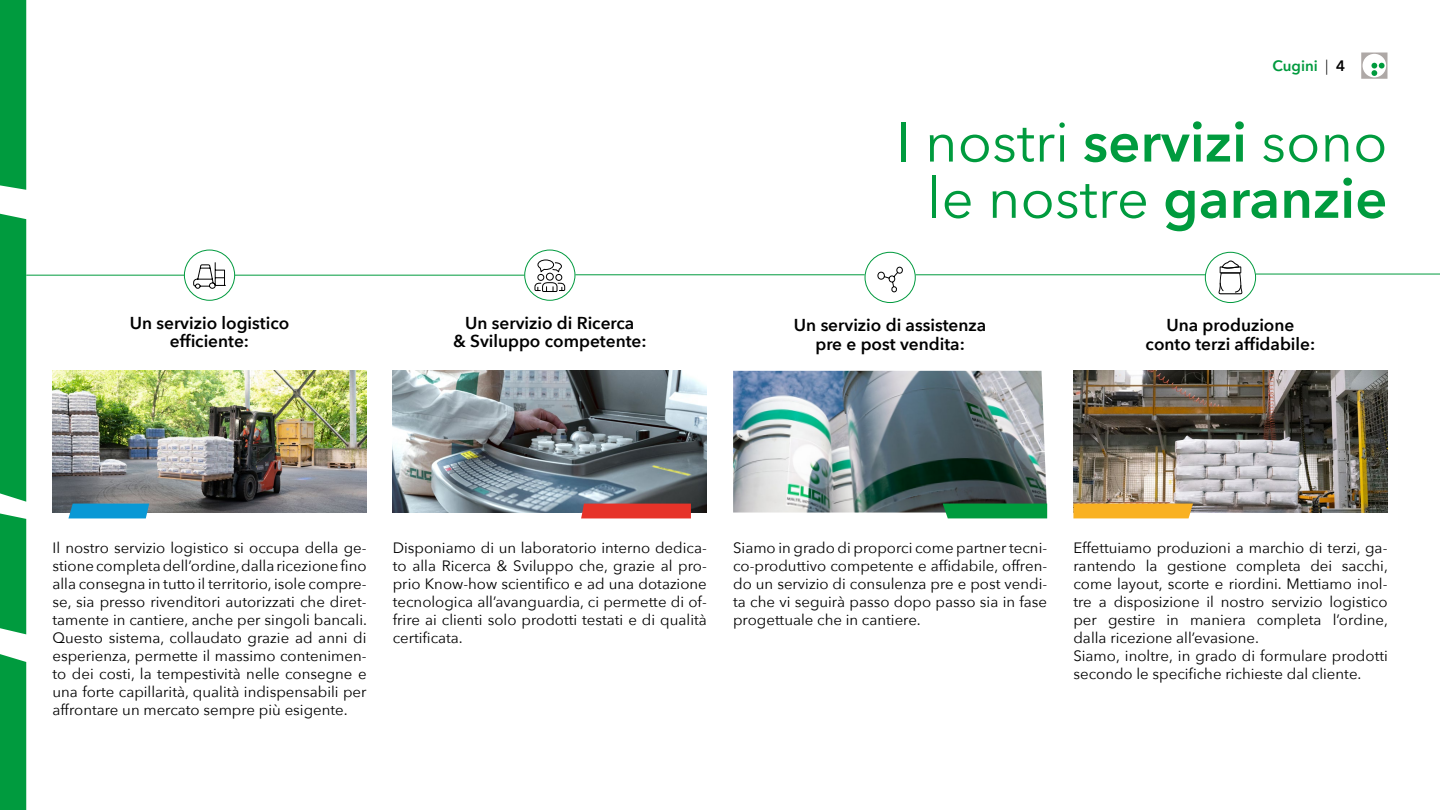
<style>
.page{position:relative;width:1440px;height:810px;background:#fff}
.page>*{position:absolute;margin:0;border:0;box-sizing:border-box;transform-origin:0 0}
.t1{font:56.25px/56.2px "Avenir Next";color:#009b3e;text-align:center}
.t2{font:600 17.25px/18.8px "Avenir Next";color:#000;text-align:center}
.t3{font:15px/18px "Avenir Next";color:#000;text-align:justify}
.t4{font:600 15px "Avenir Next World";color:#009a3e}
.s1{font-weight:300;color:#000}
.s2{color:#000}
.s3{font-weight:600}
</style>
<div class="page">
<svg style="left:1361px;top:52px;width:27px;height:27px"></svg>
<div style="left:0;top:654px;width:26px;height:156px;background:#009b3e"></div>
<div style="left:0;top:0;width:26px;height:190px;background:#009b3e"></div>
<div style="left:0;top:513px;width:26px;height:121px;background:#009b3e"></div>
<div style="left:0;top:214px;width:26px;height:288px;background:#009b3e"></div>
<img style="left:733px;top:371px;width:314px;height:142px">
<img style="left:52px;top:371px;width:315px;height:142px">
<img style="left:393px;top:371px;width:314px;height:142px">
<svg style="left:68px;top:504px;width:81px;height:14px"></svg>
<svg style="left:943px;top:504px;width:104px;height:14px"></svg>
<div style="left:581px;top:504px;width:110px;height:14px;background:#e63329"></div>
<div style="left:184px;top:250px;width:51px;height:51px;border:1px solid #009a3e;border-radius:50%"></div>
<svg style="left:193px;top:262px;width:33px;height:27px"></svg>
<div style="left:865px;top:252px;width:51px;height:51px;border:1px solid #009a3e;border-radius:50%"></div>
<svg style="left:877px;top:266px;width:26px;height:26px"></svg>
<div style="left:524px;top:250px;width:51px;height:51px;border:1px solid #009a3e;border-radius:50%"></div>
<svg style="left:534px;top:259px;width:31px;height:33px"></svg>
<img style="left:1073px;top:371px;width:315px;height:142px">
<div style="left:1073px;top:504px;width:120px;height:14px;background:#f9b122"></div>
<div style="left:1205px;top:252px;width:51px;height:51px;border:1px solid #009a3e;border-radius:50%"></div>
<svg style="left:1219px;top:261px;width:23px;height:33px"></svg>
<hr style="left:26px;top:275px;width:158px;height:1px;background:#009b3e">
<hr style="left:235px;top:275px;width:289px;height:1px;background:#009b3e">
<hr style="left:575px;top:274px;width:290px;height:1px;background:#009b3e">
<hr style="left:916px;top:274px;width:289px;height:1px;background:#009b3e">
<hr style="left:1256px;top:274px;width:184px;height:1px;background:#009b3e">
<p class="t2" style="left:130px;top:313px;width:161px">Un servizio logistico efficiente:</p>
<p class="t2" style="left:453px;top:313px;width:195px">Un servizio di Ricerca<br>&amp; Sviluppo competente:</p>
<p class="t4" style="left:1272px;top:57px;width:74px">Cugini <span class="s1">|</span> <span class="s2">4</span></p>
<h1 class="t1" style="left:896px;top:111px;width:493px">I nostri <span class="s3">servizi</span> sono le nostre <span class="s3">garanzie</span></h1>
<p class="t2" style="left:794px;top:315px;width:194px">Un servizio di assistenza pre e post vendita:</p>
<p class="t2" style="left:1146px;top:315px;width:171px">Una produzione conto terzi affidabile:</p>
<p class="t3" style="left:52px;top:538px;width:316px">Il nostro servizio logistico si occupa della ge&shy;stione completa dell’ordine, dalla ricezione fino alla consegna in tutto il territorio, isole compre&shy;se, sia presso rivenditori autorizzati che diret&shy;tamente in cantiere, anche per singoli bancali.<br>Questo sistema, collaudato grazie ad anni di esperienza, permette il massimo contenimen&shy;to dei costi, la tempestività nelle consegne e una forte capillarità, qualità indispensabili per affrontare un mercato sempre più esigente.</p>
<p class="t3" style="left:393px;top:538px;width:316px">Disponiamo di un laboratorio interno dedica&shy;to alla Ricerca &amp; Sviluppo che, grazie al pro&shy;prio Know-how scientifico e ad una dotazione tecnologica all’avanguardia, ci permette di of&shy;frire ai clienti solo prodotti testati e di qualità certificata.</p>
<p class="t3" style="left:733px;top:538px;width:316px">Siamo in grado di proporci come partner tecni&shy;co-produttivo competente e affidabile, offren&shy;do un servizio di consulenza pre e post vendi&shy;ta che vi seguirà passo dopo passo sia in fase progettuale che in cantiere.</p>
<p class="t3" style="left:1073px;top:538px;width:316px;text-align:left">Effettuiamo produzioni a marchio di terzi, ga&shy;rantendo la gestione completa dei sacchi, come layout, scorte e riordini. Mettiamo inol&shy;tre a disposizione il nostro servizio logistico per gestire in maniera completa l’ordine, dalla ricezione all’evasione.<br>Siamo, inoltre, in grado di formulare prodotti secondo le specifiche richieste dal cliente.</p>
</div>
